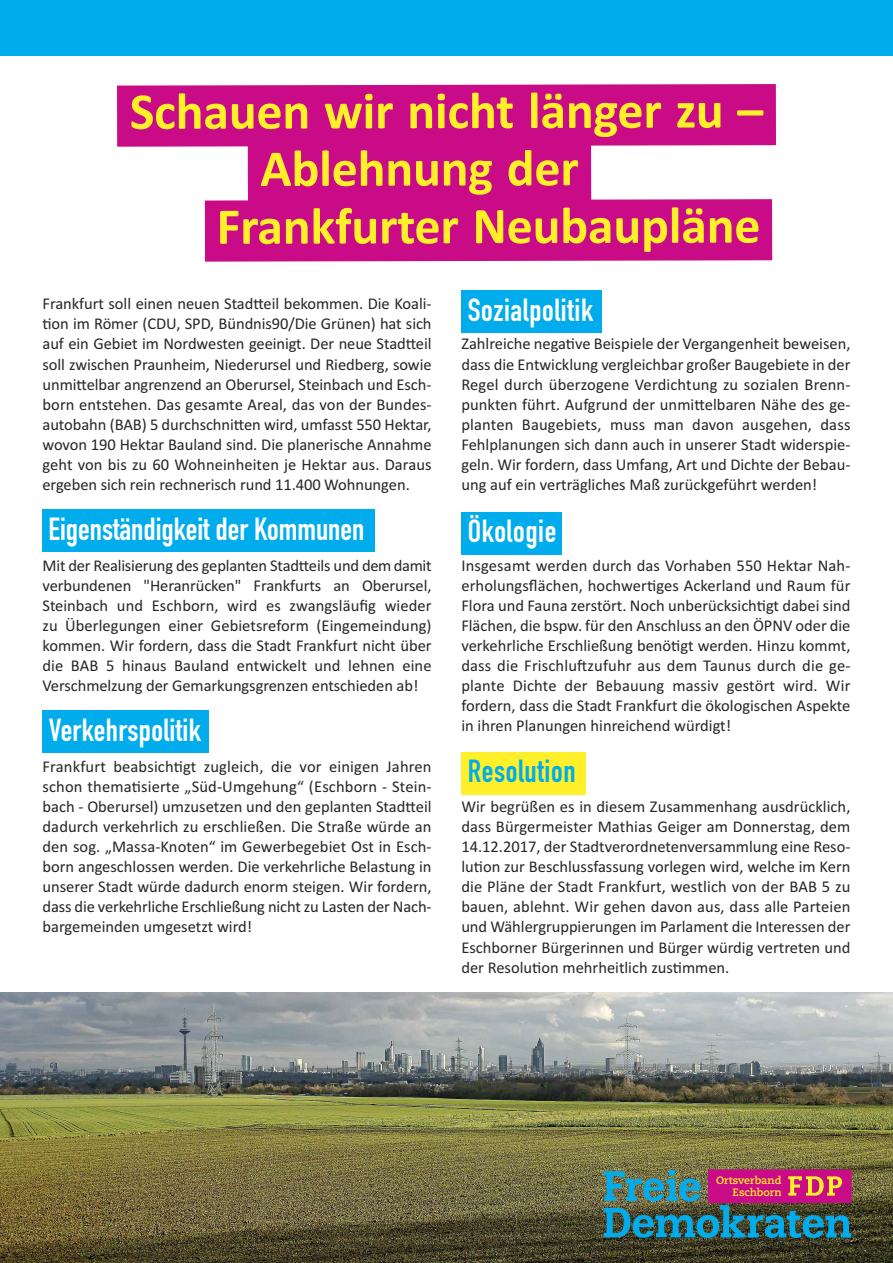
<style>
.page{position:relative;width:893px;height:1263px;background:#fff}
.page>*{position:absolute;margin:0;border:0;box-sizing:border-box;transform-origin:0 0}
.t1{font:700 52.05px "Calibri";letter-spacing:-.01em;color:#fff029}
.t2{font:31.5px "DIN Engschrift Alternate";letter-spacing:.01em;color:#fff}
.t3{font:31.5px "DIN Engschrift Alternate";letter-spacing:.02em;color:#00acec}
.t4{font:16.5px/20.1px "Calibri";letter-spacing:-.005em;color:#272526;text-align:justify}
.t5{font:700 10.65px/11.2px "Caecilia";color:#fff029;text-align:right}
</style>
<div class="page">
<img style="left:0;top:992px;width:893px;height:271px">
<div style="left:0;top:0;width:893px;height:55px;background:#00acec"></div>
<svg style="left:708px;top:1169px;width:143px;height:1px"></svg>
<svg style="left:603px;top:1170px;width:248px;height:68px;background:#5e5e7b"></svg>
<svg style="left:117px;top:84px;width:659px;height:178px"></svg>
<div style="left:43px;top:509px;width:332px;height:43px;background:#00acec"></div>
<div style="left:43px;top:710px;width:166px;height:43px;background:#00acec"></div>
<div style="left:461px;top:290px;width:141px;height:43px;background:#00acec"></div>
<div style="left:461px;top:512px;width:101px;height:42px;background:#00acec"></div>
<div style="left:461px;top:752px;width:124px;height:42px;background:#fff029"></div>
<h1 class="t1" style="left:130px;top:80px;width:635px">Schauen wir nicht länger zu –</h1>
<h1 class="t1" style="left:260px;top:137px;width:320px">Ablehnung der</h1>
<h1 class="t1" style="left:217px;top:195px;width:546px">Frankfurter Neubaupläne</h1>
<p class="t4" style="left:43px;top:293px;width:391px">Frankfurt soll einen neuen Stadtteil bekommen. Die Koali&shy;tion im Römer (CDU, SPD, Bündnis90/Die Grünen) hat sich auf ein Gebiet im Nordwesten geeinigt. Der neue Stadtteil soll zwischen Praunheim, Niederursel und Riedberg, sowie unmittelbar angrenzend an Oberursel, Steinbach und Esch&shy;born entstehen. Das gesamte Areal, das von der Bundes&shy;autobahn (BAB) 5 durchschnitten wird, umfasst 550 Hektar, wovon 190 Hektar Bauland sind. Die planerische Annahme geht von bis zu 60 Wohneinheiten je Hektar aus. Daraus ergeben sich rein rechnerisch rund 11.400 Wohnungen.</p>
<h2 class="t2" style="left:48px;top:517px;width:318px">Eigenständigkeit der Kommunen</h2>
<p class="t4" style="left:43px;top:555px;width:391px">Mit der Realisierung des geplanten Stadtteils und dem damit verbundenen "Heranrücken" Frankfurts an Oberursel, Steinbach und Eschborn, wird es zwangsläufig wieder zu Überlegungen einer Gebietsreform (Eingemeindung) kommen. Wir fordern, dass die Stadt Frankfurt nicht über die BAB 5 hinaus Bauland entwickelt und lehnen eine Verschmelzung der Gemarkungsgrenzen entschieden ab!</p>
<h2 class="t2" style="left:49px;top:718px;width:154px">Verkehrspolitik</h2>
<p class="t4" style="left:43px;top:756px;width:391px">Frankfurt beabsichtigt zugleich, die vor einigen Jahren schon thematisierte „Süd-Umgehung“ (Eschborn - Stein&shy;bach - Oberursel) umzusetzen und den geplanten Stadtteil dadurch verkehrlich zu erschließen. Die Straße würde an den sog. „Massa-Knoten“ im Gewerbegebiet Ost in Esch&shy;born angeschlossen werden. Die verkehrliche Belastung in unserer Stadt würde dadurch enorm steigen. Wir fordern, dass die verkehrliche Erschließung nicht zu Lasten der Nach&shy;bargemeinden umgesetzt wird!</p>
<h2 class="t2" style="left:468px;top:298px;width:127px">Sozialpolitik</h2>
<p class="t4" style="left:461px;top:334px;width:391px">Zahlreiche negative Beispiele der Vergangenheit beweisen, dass die Entwicklung vergleichbar großer Baugebiete in der Regel durch überzogene Verdichtung zu sozialen Brenn&shy;punkten führt. Aufgrund der unmittelbaren Nähe des ge&shy;planten Baugebiets, muss man davon ausgehen, dass Fehlplanungen sich dann auch in unserer Stadt widerspie&shy;geln. Wir fordern, dass Umfang, Art und Dichte der Bebau&shy;ung auf ein verträgliches Maß zurückgeführt werden!</p>
<h2 class="t2" style="left:468px;top:520px;width:90px">Ökologie</h2>
<p class="t4" style="left:461px;top:555px;width:391px">Insgesamt werden durch das Vorhaben 550 Hektar Nah&shy;erholungsflächen, hochwertiges Ackerland und Raum für Flora und Fauna zerstört. Noch unberücksichtigt dabei sind Flächen, die bspw. für den Anschluss an den ÖPNV oder die verkehrliche Erschließung benötigt werden. Hinzu kommt, dass die Frischluftzufuhr aus dem Taunus durch die ge&shy;plante Dichte der Bebauung massiv gestört wird. Wir fordern, dass die Stadt Frankfurt die ökologischen Aspekte in ihren Planungen hinreichend würdigt!</p>
<h2 class="t3" style="left:468px;top:760px;width:109px">Resolution</h2>
<p class="t4" style="left:461px;top:796px;width:391px">Wir begrüßen es in diesem Zusammenhang ausdrücklich, dass Bürgermeister Mathias Geiger am Donnerstag, dem 14.12.2017, der Stadtverordnetenversammlung eine Reso&shy;lution zur Beschlussfassung vorlegen wird, welche im Kern die Pläne der Stadt Frankfurt, westlich von der BAB 5 zu bauen, ablehnt. Wir gehen davon aus, dass alle Parteien und Wählergruppierungen im Parlament die Interessen der Eschborner Bürgerinnen und Bürger würdig vertreten und der Resolution mehrheitlich zustimmen.</p>
<p class="t5" style="left:716px;top:1176px;width:67px">Ortsverband<br>Eschborn</p>
</div>
